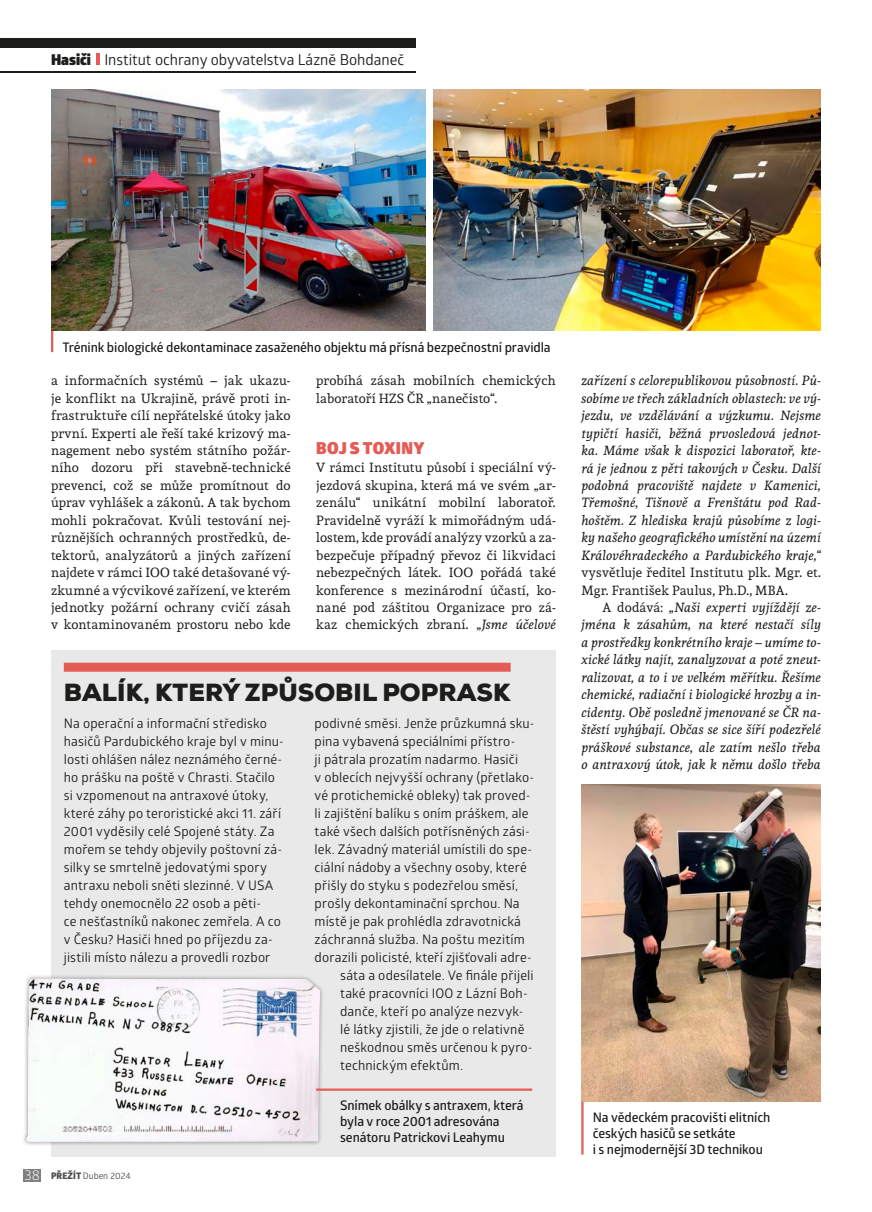
<style>
.page{position:relative;width:872px;height:1212px;background:#fff}
.page>*{position:absolute;margin:0;border:0;box-sizing:border-box;transform-origin:0 0}
.t1{font:900 24px "Nexa";letter-spacing:.005em;color:#1d1d1b}
.t2{font:900 16.5px "Glober";letter-spacing:.02em;color:#e35c55}
.t3{font:15px "Glober";color:#1d1d1b}
.t4{font:13.2px/18px "Glober";letter-spacing:.01em;color:#1d1d1b}
.t5{font:13.2px/17.4px "Andada";letter-spacing:.015em;color:#1d1d1b;text-align:justify}
.t6{font:italic 13.2px/17.4px "Andada";letter-spacing:.01em;color:#1d1d1b;text-align:justify}
.t7{font:600 13.2px/16.2px "Glober";letter-spacing:-.01em;color:#1d1d1b}
.t8{font:9px "Glober";color:#4b4b4a}
.s1{font-weight:900}
.s2{font-style:italic}
.s3{font-size:14.1px;color:#fff}
.s4{font-weight:800}
.s5{font-style:normal}
</style>
<div class="page">
<svg style="left:96px;top:53px;width:3px;height:12px"></svg>
<div style="left:0;top:38px;width:415px;height:10px;background:#1d1d1b"></div>
<hr style="left:0;top:71px;width:415px;height:1px;background:#1d1d1b">
<div style="left:23px;top:1169px;width:18px;height:12px;background:#7f7f7e"></div>
<div style="left:51px;top:651px;width:505px;height:506px;background:#e9e9e9"></div>
<div style="left:64px;top:663px;width:446px;height:9px;background:#e35c55"></div>
<div style="left:22px;top:973px;width:302px;height:173px;background:#1d1d1b;opacity:.45"></div>
<img style="left:26px;top:978px;width:294px;height:164px">
<hr style="left:316px;top:1088px;width:216px;height:3px;background:#e35c55">
<img style="left:433px;top:89px;width:388px;height:242px">
<hr style="left:51px;top:330px;width:2px;height:22px;background:#e35c55">
<hr style="left:581px;top:1101px;width:2px;height:53px;background:#e35c55">
<img style="left:581px;top:784px;width:240px;height:317px">
<img style="left:51px;top:89px;width:374px;height:241px">
<p class="t3" style="left:51px;top:49px;width:355px"><span class="s1">HASIČI</span> Institut ochrany obyvatelstva Lázně Bohdaneč</p>
<p class="t7" style="left:63px;top:338px;width:490px">Trénink biologické dekontaminace zasaženého objektu má přísná bezpečnostní pravidla</p>
<p class="t5" style="left:51px;top:372px;width:241px">a informačních systémů – jak ukazu&shy;je konflikt na Ukrajině, právě proti in&shy;frastruktuře cílí nepřátelské útoky jako první. Experti ale řeší také krizový ma&shy;nagement nebo systém státního požár&shy;ního dozoru při stavebně-technické prevenci, což se může promítnout do úprav vyhlášek a zákonů. A tak bychom mohli pokračovat. Kvůli testování nej&shy;různějších ochranných prostředků, de&shy;tektorů, analyzátorů a jiných zařízení najdete v rámci IOO také detašované vý&shy;zkumné a výcvikové zařízení, ve kterém jednotky požární ochrany cvičí zásah v kontaminovaném prostoru nebo kde</p>
<p class="t5" style="left:316px;top:372px;width:241px">probíhá zásah mobilních chemických laboratoří HZS ČR „nanečisto“.</p>
<p class="t2" style="left:316px;top:436px;width:110px">BOJ S TOXINY</p>
<p class="t5" style="left:316px;top:459px;width:241px">V rámci Institutu působí i speciální vý&shy;jezdová skupina, která má ve svém „ar&shy;zenálu“ unikátní mobilní laboratoř.<br>Pravidelně vyráží k mimořádným udá&shy;lostem, kde provádí analýzy vzorků a za&shy;bezpečuje případný převoz či likvidaci nebezpečných látek. IOO pořádá také konference s mezinárodní účastí, ko&shy;nané pod záštitou Organizace pro zá&shy;kaz chemických zbraní. <span class="s2">„Jsme účelové</span></p>
<h1 class="t1" style="left:64px;top:677px;width:448px">BALÍK, KTERÝ ZPŮSOBIL POPRASK</h1>
<p class="t4" style="left:64px;top:714px;width:222px">Na operační a informační středisko hasičů Pardubického kraje byl v minu&shy;losti ohlášen nález neznámého černé&shy;ho prášku na poště v Chrasti. Stačilo si vzpomenout na antraxové útoky, které záhy po teroristické akci 11. září 2001 vyděsily celé Spojené státy. Za mořem se tehdy objevily poštovní zá&shy;silky se smrtelně jedovatými spory antraxu neboli sněti slezinné. V USA tehdy onemocnělo 22 osob a pěti-<br>ce nešťastníků nakonec zemřela. A co v Česku? Hasiči hned po příjezdu za&shy;jistili místo nálezu a provedli rozbor</p>
<p class="t4" style="left:314px;top:714px;width:221px">podivné směsi. Jenže průzkumná sku-</p>
<p class="t4" style="left:314px;top:732px;width:202px">pina vybavená speciálními přístro-</p>
<p class="t4" style="left:314px;top:750px;width:205px">ji pátrala prozatím nadarmo. Hasiči</p>
<p class="t4" style="left:314px;top:768px;width:221px">v oblecích nejvyšší ochrany (přetlako-</p>
<p class="t4" style="left:314px;top:786px;width:218px">vé protichemické obleky) tak proved-</p>
<p class="t4" style="left:314px;top:804px;width:216px">li zajištění balíku s oním práškem, ale</p>
<p class="t4" style="left:314px;top:822px;width:217px">také všech dalších potřísněných zási-</p>
<p class="t4" style="left:314px;top:840px;width:219px">lek. Závadný materiál umístili do spe-</p>
<p class="t4" style="left:314px;top:858px;width:214px">ciální nádoby a všechny osoby, které</p>
<p class="t4" style="left:314px;top:876px;width:205px">přišly do styku s podezřelou směsí,</p>
<p class="t4" style="left:314px;top:894px;width:207px">prošly dekontaminační sprchou. Na</p>
<p class="t4" style="left:314px;top:912px;width:208px">místě je pak prohlédla zdravotnická</p>
<p class="t4" style="left:314px;top:930px;width:212px">záchranná služba. Na poštu mezitím</p>
<p class="t4" style="left:314px;top:948px;width:219px">dorazili policisté, kteří zjišťovali adre-</p>
<p class="t4" style="left:340px;top:966px;width:195px">sáta a odesílatele. Ve finále přijeli</p>
<p class="t4" style="left:340px;top:984px;width:189px">také pracovníci IOO z Lázní Boh-</p>
<p class="t4" style="left:340px;top:1002px;width:185px">danče, kteří po analýze nezvyk-</p>
<p class="t4" style="left:340px;top:1020px;width:186px">lé látky zjistili, že jde o relativně</p>
<p class="t4" style="left:340px;top:1038px;width:194px">neškodnou směs určenou k pyro-</p>
<p class="t4" style="left:340px;top:1056px;width:124px">technickým efektům.</p>
<p class="t7" style="left:340px;top:1097px;width:185px">Snímek obálky s antraxem, která byla v roce 2001 adresována senátoru Patrickovi Leahymu</p>
<p class="t8" style="left:25px;top:1169px;width:107px"><span class="s3">38</span> <span class="s4">Přežít</span> Duben 2024</p>
<p class="t6" style="left:581px;top:372px;width:241px">zařízení s celorepublikovou působností. Pů&shy;sobíme ve třech základních oblastech: ve vý&shy;jezdu, ve vzdělávání a výzkumu. Nejsme typičtí hasiči, běžná prvosledová jednot&shy;ka. Máme však k dispozici laboratoř, kte&shy;rá je jednou z pěti takových v Česku. Další podobná pracoviště najdete v Kamenici, Třemošné, Tišnově a Frenštátu pod Rad&shy;hoštěm. Z hlediska krajů působíme z logi&shy;ky našeho geografického umístění na území Královéhradeckého a Pardubického kraje,“</p>
<p class="t5" style="left:581px;top:563px;width:241px">vysvětluje ředitel Institutu plk. Mgr. et.<br>Mgr. František Paulus, Ph.D., MBA.</p>
<p class="t6" style="left:581px;top:598px;width:241px;text-indent:21px"><span class="s5">A dodává:</span> „Naši experti vyjíždějí ze&shy;jména k zásahům, na které nestačí síly a prostředky konkrétního kraje – umíme to&shy;xické látky najít, zanalyzovat a poté zneut&shy;ralizovat, a to i ve velkém měřítku. Řešíme chemické, radiační i biologické hrozby a in&shy;cidenty. Obě posledně jmenované se ČR na&shy;štěstí vyhýbají. Občas se sice šíří podezřelé práškové substance, ale zatím nešlo třeba o antraxový útok, jak k němu došlo třeba</p>
<p class="t7" style="left:593px;top:1109px;width:179px">Na vědeckém pracovišti elitních českých hasičů se setkáte<br>i s nejmodernější 3D technikou</p>
</div>
